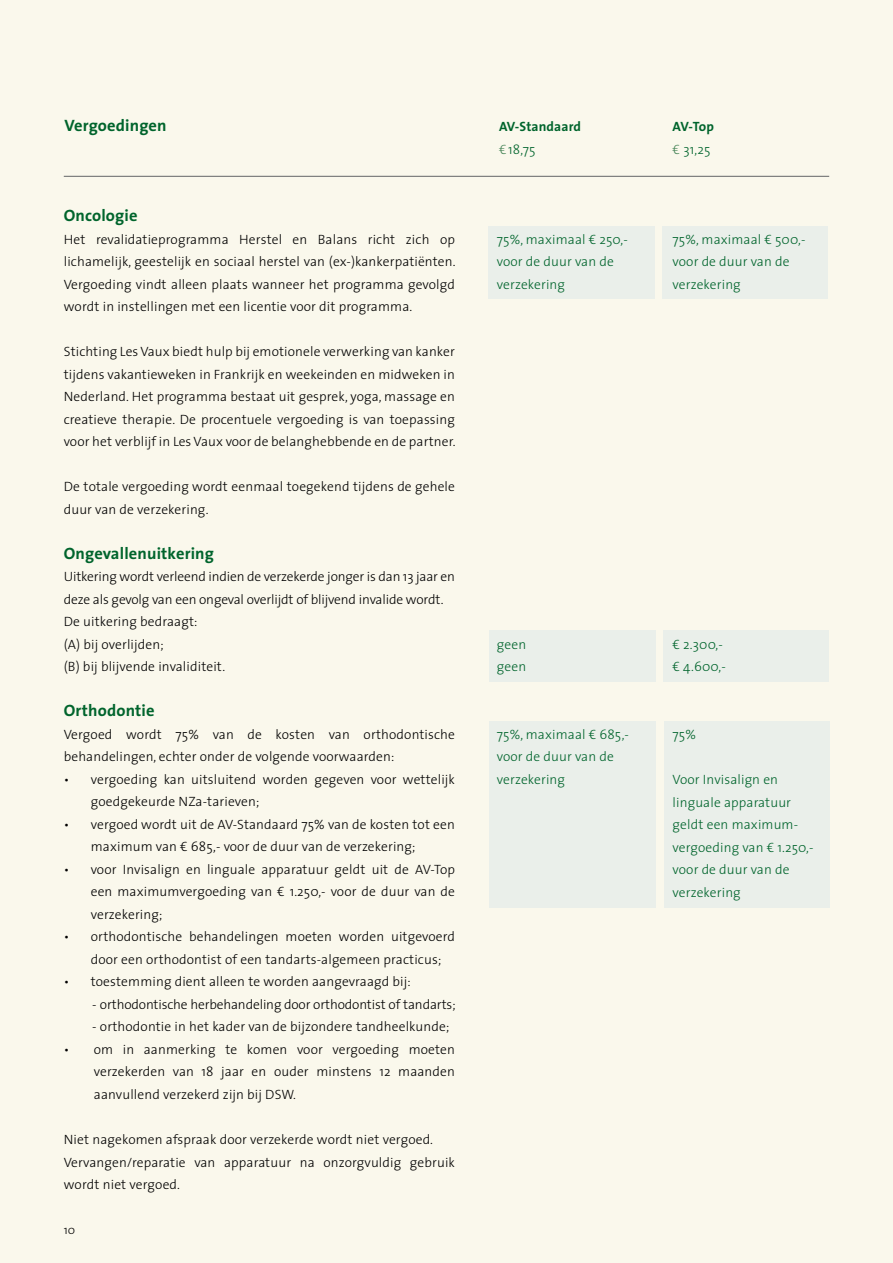
<style>
.page{position:relative;width:893px;height:1263px;background:#faf8ec}
.page>*{position:absolute;margin:0;border:0;box-sizing:border-box;transform-origin:0 0}
.t1{font:700 16.5px "The Sans";letter-spacing:.01em;color:#00642c}
.t2{font:300 13.5px/22.5px "The Sans";letter-spacing:.01em;color:#000}
.t3{font:300 13.5px/22.5px "The Sans";letter-spacing:.01em;color:#00642c}
.t4{font:300 13.5px/22.5px "The Sans";letter-spacing:-.01em;color:#000}
.t5{font:700 13.5px/22.5px "The Sans";letter-spacing:.01em;color:#00642c}
.t6{font:300 12px "The Sans";color:#000}
.s1{font-weight:300;color:#468457}
.s2{font-weight:300}
</style>
<div class="page">
<div style="left:489px;top:721px;width:167px;height:187px;background:#eaefea"></div>
<div style="left:664px;top:721px;width:166px;height:187px;background:#eaefea"></div>
<div style="left:489px;top:631px;width:167px;height:51px;background:#eaefea"></div>
<div style="left:663px;top:631px;width:166px;height:51px;background:#eaefea"></div>
<div style="left:488px;top:226px;width:166px;height:72px;background:#eaefea"></div>
<div style="left:662px;top:226px;width:166px;height:72px;background:#eaefea"></div>
<hr style="left:64px;top:176px;width:765px;height:1px;background:#636466">
<p class="t1" style="left:65px;top:115px;width:104px">Vergoedingen</p>
<p class="t1" style="left:64px;top:205px;width:75px">Oncologie</p>
<p class="t2" style="left:64px;top:228px;width:393px;text-align:justify">Het revalidatieprogramma Herstel en Balans richt zich op lichamelijk, geestelijk en sociaal herstel van (ex-)kankerpatiënten.<br>Vergoeding vindt alleen plaats wanneer het programma gevolgd wordt in instellingen met een licentie voor dit programma.</p>
<p class="t2" style="left:64px;top:341px;width:393px;text-align:justify">Stichting Les Vaux biedt hulp bij emotionele verwerking van kanker tijdens vakantieweken in Frankrijk en weekeinden en midweken in Nederland. Het programma bestaat uit gesprek, yoga, massage en creatieve therapie. De procentuele vergoeding is van toepassing voor het verblijf in Les Vaux voor de belanghebbende en de partner.</p>
<p class="t2" style="left:64px;top:476px;width:393px">De totale vergoeding wordt eenmaal toegekend tijdens de gehele duur van de verzekering.</p>
<p class="t1" style="left:64px;top:543px;width:152px">Ongevallenuitkering</p>
<p class="t4" style="left:64px;top:566px;width:393px">Uitkering wordt verleend indien de verzekerde jonger is dan 13 jaar en deze als gevolg van een ongeval overlijdt of blijvend invalide wordt.<br>De uitkering bedraagt:<br>(A) bij overlijden;<br>(B) bij blijvende invaliditeit.</p>
<p class="t1" style="left:64px;top:700px;width:92px">Orthodontie</p>
<p class="t2" style="left:64px;top:723px;width:393px">Vergoed wordt 75% van de kosten van orthodontische behandelingen, echter onder de volgende voorwaarden:</p>
<p class="t2" style="left:91px;top:768px;width:366px;text-indent:-27px">• vergoeding kan uitsluitend worden gegeven voor wettelijk goedgekeurde NZa-tarieven;</p>
<p class="t2" style="left:91px;top:813px;width:366px;text-indent:-27px">• vergoed wordt uit de AV-Standaard 75% van de kosten tot een maximum van € 685,- voor de duur van de verzekering;</p>
<p class="t2" style="left:91px;top:858px;width:366px;text-align:justify;text-indent:-27px">• voor Invisalign en linguale apparatuur geldt uit de AV-Top een maximumvergoeding van € 1.250,- voor de duur van de verzekering;</p>
<p class="t2" style="left:91px;top:926px;width:366px;text-indent:-27px">• orthodontische behandelingen moeten worden uitgevoerd door een orthodontist of een tandarts-algemeen practicus;</p>
<p class="t2" style="left:64px;top:971px;width:349px">• toestemming dient alleen te worden aangevraagd bij:</p>
<p class="t4" style="left:92px;top:993px;width:365px">- orthodontische herbehandeling door orthodontist of tandarts;</p>
<p class="t2" style="left:92px;top:1016px;width:359px">- orthodontie in het kader van de bijzondere tandheelkunde;</p>
<p class="t2" style="left:94px;top:1038px;width:363px;text-align:justify;text-indent:-30px">• om in aanmerking te komen voor vergoeding moeten verzekerden van 18 jaar en ouder minstens 12 maanden aanvullend verzekerd zijn bij DSW.</p>
<p class="t2" style="left:64px;top:1128px;width:393px">Niet nagekomen afspraak door verzekerde wordt niet vergoed.<br>Vervangen/reparatie van apparatuur na onzorgvuldig gebruik wordt niet vergoed.</p>
<p class="t6" style="left:64px;top:1222px;width:13px">10</p>
<p class="t5" style="left:499px;top:116px;width:84px">AV-Standaard <span class="s1">€</span> <span class="s2">18,75</span></p>
<p class="t5" style="left:673px;top:116px;width:43px">AV-Top <span class="s1">€</span> <span class="s2">31,25</span></p>
<p class="t3" style="left:497px;top:228px;width:132px">75%, maximaal € 250,- voor de duur van de verzekering</p>
<p class="t3" style="left:673px;top:228px;width:134px">75%, maximaal € 500,- voor de duur van de verzekering</p>
<p class="t3" style="left:497px;top:633px;width:31px">geen geen</p>
<p class="t3" style="left:497px;top:723px;width:134px">75%, maximaal € 685,- voor de duur van de verzekering</p>
<p class="t3" style="left:673px;top:633px;width:55px">€ 2.300,- € 4.600,-</p>
<p class="t3" style="left:673px;top:723px;width:25px">75%</p>
<p class="t3" style="left:673px;top:768px;width:142px">Voor Invisalign en linguale apparatuur geldt een maximum&shy;vergoeding van € 1.250,- voor de duur van de verzekering</p>
</div>
